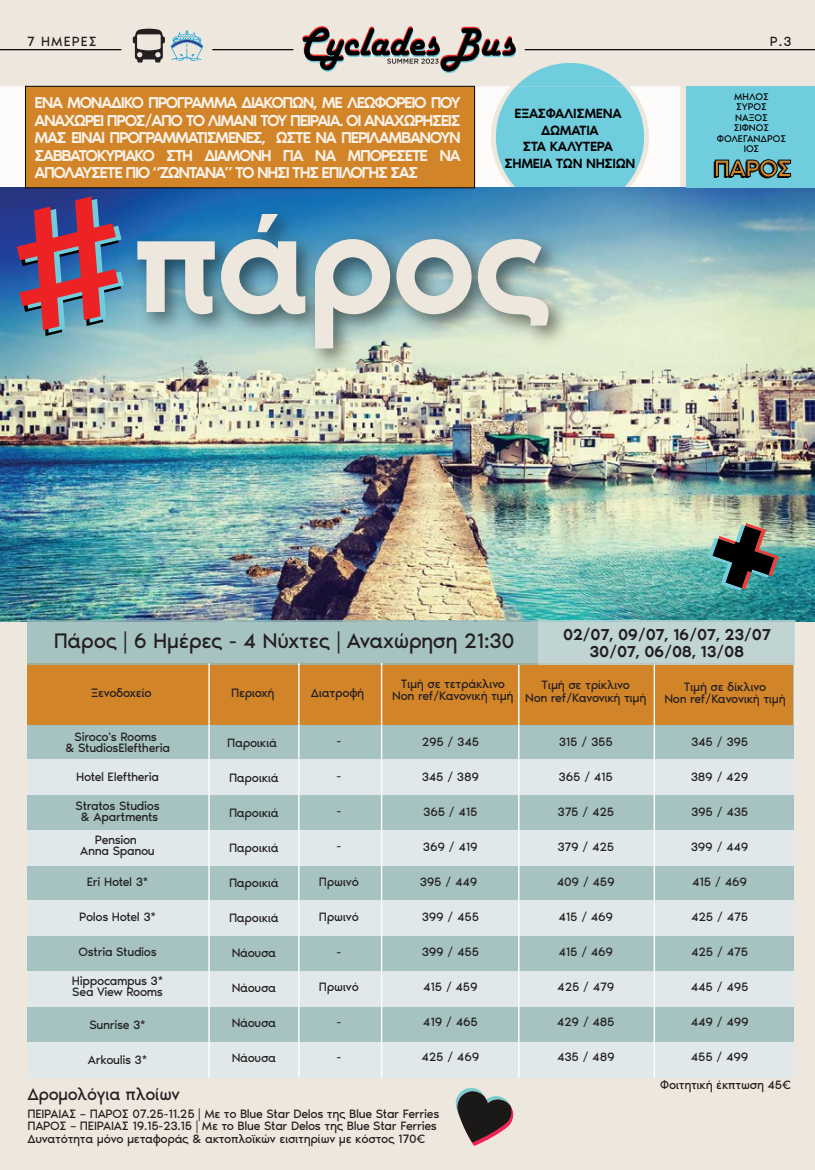
<style>
.page{position:relative;width:815px;height:1170px;background:#fff}
.page>*{position:absolute;margin:0;border:0;box-sizing:border-box;transform-origin:0 0}
.t1{font:500 142.38px "Noir Pro";letter-spacing:-.025em;color:#eee7de}
.t2{font:500 24.5px "Noir Pro";letter-spacing:-.03em;color:#010101}
.t3{font:21.75px "Noir Pro";letter-spacing:-.02em;color:#231f20}
.t4{font:17.5px "Noir Pro";letter-spacing:-.03em;color:#231f20}
.t5{font:500 16.25px/17.5px "Noir Pro";letter-spacing:-.08em;color:#fff;text-align:justify}
.t6{font:500 16.25px/17.5px "Noir Pro";letter-spacing:-.02em;color:#231f20;text-align:center}
.t7{font:500 13.75px/16.5px "Noir Pro";letter-spacing:-.025em;color:#010101;text-align:center}
.t8{font:13.75px "Noir Pro";letter-spacing:.08em;color:#231f20}
.t9{font:12.5px/12.5px "Noir Pro";letter-spacing:-.02em;color:#231f20;text-align:center}
.t10{font:10px/10.5px "Noir Pro";letter-spacing:-.01em;color:#010101}
</style>
<div class="page">
<div style="left:0;top:0;width:815px;height:1169px;background:#eee7de"></div>
<div style="left:0;top:86px;width:25px;height:101px;background:#fdfcfb"></div>
<img style="left:0;top:187px;width:815px;height:434px">
<hr style="left:525px;top:49px;width:290px;height:1px;background:#010101">
<hr style="left:0;top:49px;width:121px;height:1px;background:#010101">
<hr style="left:212px;top:49px;width:81px;height:1px;background:#010101">
<svg style="left:133px;top:28px;width:70px;height:35px"></svg>
<div style="left:27px;top:663px;width:767px;height:414px;background:#a6c3c1"></div>
<div style="left:27px;top:759px;width:767px;height:36px;background:#e1e8e9"></div>
<div style="left:27px;top:900px;width:767px;height:35px;background:#e1e8e9"></div>
<div style="left:27px;top:830px;width:767px;height:35px;background:#e1e8e9"></div>
<div style="left:27px;top:663px;width:766px;height:61px;background:#d28429"></div>
<div style="left:27px;top:619px;width:767px;height:45px;background:#a6c3c1"></div>
<div style="left:538px;top:619px;width:257px;height:45px;background:#c0d4d3"></div>
<div style="left:27px;top:1041px;width:766px;height:36px;background:#e1e8e9"></div>
<div style="left:27px;top:970px;width:767px;height:36px;background:#e1e8e9"></div>
<hr style="left:208px;top:663px;width:2px;height:414px;background:#fff">
<hr style="left:298px;top:663px;width:2px;height:414px;background:#fff">
<hr style="left:381px;top:662px;width:1px;height:415px;background:#fff">
<hr style="left:518px;top:664px;width:1px;height:413px;background:#fff">
<hr style="left:654px;top:664px;width:1px;height:413px;background:#fff">
<div style="left:686px;top:86px;width:129px;height:102px;background:#70cddd"></div>
<svg style="left:302px;top:26px;width:378px;height:185px"></svg>
<svg style="left:715px;top:159px;width:76px;height:18px"></svg>
<img style="left:119px;top:178px;width:458px;height:206px">
<img style="left:708px;top:523px;width:71px;height:67px">
<svg style="left:455px;top:1088px;width:59px;height:57px"></svg>
<div style="left:25px;top:86px;width:450px;height:102px;background:#d28429;border:1px solid #010101"></div>
<svg style="left:1px;top:193px;width:132px;height:141px;background:#3369a9"></svg>
<p class="t8" style="left:27px;top:31px;width:71px">7 ΗΜΕΡΕΣ</p>
<p class="t8" style="left:770px;top:31px;width:23px">P.3</p>
<p class="t5" style="left:35px;top:93px;width:428px">ΕΝΑ ΜΟΝΑΔΙΚΟ ΠΡΟΓΡΑΜΜΑ ΔΙΑΚΟΠΩΝ, ΜΕ ΛΕΩΦΟΡΕΙΟ ΠΟΥ ΑΝΑΧΩΡΕΙ ΠΡΟΣ/ΑΠΟ ΤΟ ΛΙΜΑΝΙ ΤΟΥ ΠΕΙΡΑΙΑ. ΟΙ ΑΝΑΧΩΡΗΣΕΙΣ ΜΑΣ ΕΙΝΑΙ ΠΡΟΓΡΑΜΜΑΤΙΣΜΕΝΕΣ, ΩΣΤΕ ΝΑ ΠΕΡΙΛΑΜΒΑΝΟΥΝ ΣΑΒΒΑΤΟΚΥΡΙΑΚΟ ΣΤΗ ΔΙΑΜΟΝΗ ΓΙΑ ΝΑ ΜΠΟΡΕΣΕΤΕ ΝΑ ΑΠΟΛΑΥΣΕΤΕ ΠΙΟ “ΖΩΝΤΑΝΑ” ΤΟ ΝΗΣΙ ΤΗΣ ΕΠΙΛΟΓΗΣ ΣΑΣ</p>
<p class="t7" style="left:505px;top:104px;width:132px">ΕΞΑΣΦΑΛΙΣΜΕΝΑ<br>ΔΩΜΑΤΙΑ<br>ΣΤΑ ΚΑΛΥΤΕΡΑ<br>ΣΗΜΕΙΑ ΤΩΝ ΝΗΣΙΩΝ</p>
<h1 class="t1" style="left:133px;top:152px;width:419px">πάρος</h1>
<p class="t10" style="left:734px;top:90px;width:36px">ΜΗΛΟΣ</p>
<p class="t10" style="left:736px;top:101px;width:32px">ΣΥΡΟΣ</p>
<p class="t10" style="left:734px;top:111px;width:37px">ΝΑΞΟΣ<br>ΣΙΦΝΟΣ</p>
<p class="t10" style="left:717px;top:132px;width:71px">ΦΟΛΕΓΑΝΔΡΟΣ</p>
<p class="t10" style="left:744px;top:143px;width:17px">ΙΟΣ</p>
<h2 class="t2" style="left:712px;top:150px;width:80px">ΠΑΡΟΣ</h2>
<h3 class="t3" style="left:54px;top:624px;width:462px">Πάρος | 6 Ημέρες - 4 Νύχτες | Aναχώρηση 21:30</h3>
<h3 class="t6" style="left:563px;top:624px;width:209px">02/07, 09/07, 16/07, 23/07<br>30/07, 06/08, 13/08</h3>
<p class="t9" style="left:392px;top:676px;width:123px">Τιμή σε τετράκλινο<br>Non ref/Κανονική τιμή</p>
<p class="t9" style="left:91px;top:685px;width:62px">Ξενοδοχείο</p>
<p class="t9" style="left:231px;top:685px;width:45px">Περιοχή</p>
<p class="t9" style="left:311px;top:685px;width:55px">Διατροφή</p>
<p class="t9" style="left:525px;top:678px;width:123px">Τιμή σε τρίκλινο<br>Non ref/Κανονική τιμή</p>
<p class="t9" style="left:65px;top:730px;width:106px;line-height:11.2px">Siroco's Rooms<br>&amp; StudiosEleftheria</p>
<p class="t9" style="left:76px;top:770px;width:85px">Hotel Eleftheria</p>
<p class="t9" style="left:76px;top:799px;width:86px;line-height:11.2px">Stratos Studios &amp; Apartments</p>
<p class="t9" style="left:80px;top:833px;width:76px;line-height:11.2px">Pension<br>Anna Spanou</p>
<p class="t9" style="left:87px;top:875px;width:63px">Eri Hotel 3*</p>
<p class="t9" style="left:79px;top:910px;width:79px">Polos Hotel 3*</p>
<p class="t9" style="left:79px;top:945px;width:80px">Ostria Studios</p>
<p class="t9" style="left:72px;top:974px;width:93px;line-height:11.2px;text-align:left">Hippocampus 3*<br>Sea View Rooms</p>
<p class="t9" style="left:89px;top:1017px;width:58px">Sunrise 3*</p>
<p class="t9" style="left:88px;top:1052px;width:61px">Arkoulis 3*</p>
<p class="t9" style="left:227px;top:735px;width:51px">Παροικιά</p>
<p class="t9" style="left:229px;top:770px;width:51px">Παροικιά</p>
<p class="t9" style="left:229px;top:805px;width:51px">Παροικιά</p>
<p class="t9" style="left:229px;top:840px;width:51px">Παροικιά</p>
<p class="t9" style="left:229px;top:875px;width:51px">Παροικιά</p>
<p class="t9" style="left:229px;top:910px;width:51px">Παροικιά</p>
<p class="t9" style="left:232px;top:945px;width:46px">Νάουσα</p>
<p class="t9" style="left:232px;top:980px;width:46px">Νάουσα</p>
<p class="t9" style="left:232px;top:1015px;width:46px">Νάουσα</p>
<p class="t9" style="left:232px;top:1050px;width:46px">Νάουσα</p>
<p class="t9" style="left:337px;top:733px;width:6px">-</p>
<p class="t9" style="left:337px;top:768px;width:6px">-</p>
<p class="t9" style="left:337px;top:803px;width:6px">-</p>
<p class="t9" style="left:337px;top:838px;width:6px">-</p>
<p class="t9" style="left:319px;top:874px;width:41px">Πρωινό</p>
<p class="t9" style="left:319px;top:909px;width:41px">Πρωινό</p>
<p class="t9" style="left:337px;top:944px;width:6px">-</p>
<p class="t9" style="left:319px;top:979px;width:41px">Πρωινό</p>
<p class="t9" style="left:337px;top:1014px;width:6px">-</p>
<p class="t9" style="left:337px;top:1049px;width:6px">-</p>
<p class="t9" style="left:422px;top:734px;width:59px">295 / 345</p>
<p class="t9" style="left:422px;top:769px;width:59px">345 / 389</p>
<p class="t9" style="left:423px;top:804px;width:56px">365 / 415</p>
<p class="t9" style="left:423px;top:839px;width:56px">369 / 419</p>
<p class="t9" style="left:420px;top:874px;width:59px">395 / 449</p>
<p class="t9" style="left:422px;top:909px;width:59px">399 / 455</p>
<p class="t9" style="left:422px;top:944px;width:59px">399 / 455</p>
<p class="t9" style="left:423px;top:979px;width:56px">415 / 459</p>
<p class="t9" style="left:423px;top:1014px;width:56px">419 / 465</p>
<p class="t9" style="left:421px;top:1049px;width:59px">425 / 469</p>
<h3 class="t4" style="left:27px;top:1080px;width:154px">Δρομολόγια πλοίων</h3>
<p class="t9" style="left:27px;top:1106px;width:413px;text-align:left">ΠΕΙΡΑΙΑΣ – ΠΑΡΟΣ 07.25-11.25 | Με το Blue Star Delos της Blue Star Ferries<br>ΠΑΡΟΣ – ΠΕΙΡΑΙΑΣ 19.15-23.15 | Με το Blue Star Delos της Blue Star Ferries<br>Δυνατότητα μόνο μεταφοράς &amp; ακτοπλοϊκών εισιτηρίων με κόστος 170€</p>
<p class="t9" style="left:559px;top:734px;width:56px">315 / 355</p>
<p class="t9" style="left:559px;top:769px;width:56px">365 / 415</p>
<p class="t9" style="left:557px;top:804px;width:58px">375 / 425</p>
<p class="t9" style="left:557px;top:839px;width:58px">379 / 425</p>
<p class="t9" style="left:557px;top:874px;width:59px">409 / 459</p>
<p class="t9" style="left:558px;top:909px;width:56px">415 / 469</p>
<p class="t9" style="left:558px;top:944px;width:56px">415 / 469</p>
<p class="t9" style="left:557px;top:979px;width:59px">425 / 479</p>
<p class="t9" style="left:557px;top:1014px;width:59px">429 / 485</p>
<p class="t9" style="left:557px;top:1049px;width:59px">435 / 489</p>
<p class="t9" style="left:664px;top:679px;width:123px">Τιμή σε δίκλινο<br>Non ref/Κανονική τιμή</p>
<p class="t9" style="left:691px;top:734px;width:59px">345 / 395</p>
<p class="t9" style="left:691px;top:769px;width:59px">389 / 429</p>
<p class="t9" style="left:691px;top:804px;width:59px">395 / 435</p>
<p class="t9" style="left:691px;top:839px;width:59px">399 / 449</p>
<p class="t9" style="left:692px;top:874px;width:56px">415 / 469</p>
<p class="t9" style="left:691px;top:909px;width:58px">425 / 475</p>
<p class="t9" style="left:691px;top:944px;width:58px">425 / 475</p>
<p class="t9" style="left:691px;top:979px;width:59px">445 / 495</p>
<p class="t9" style="left:691px;top:1014px;width:60px">449 / 499</p>
<p class="t9" style="left:691px;top:1049px;width:59px">455 / 499</p>
<p class="t9" style="left:660px;top:1077px;width:132px">Φοιτητική έκπτωση 45€</p>
</div>
